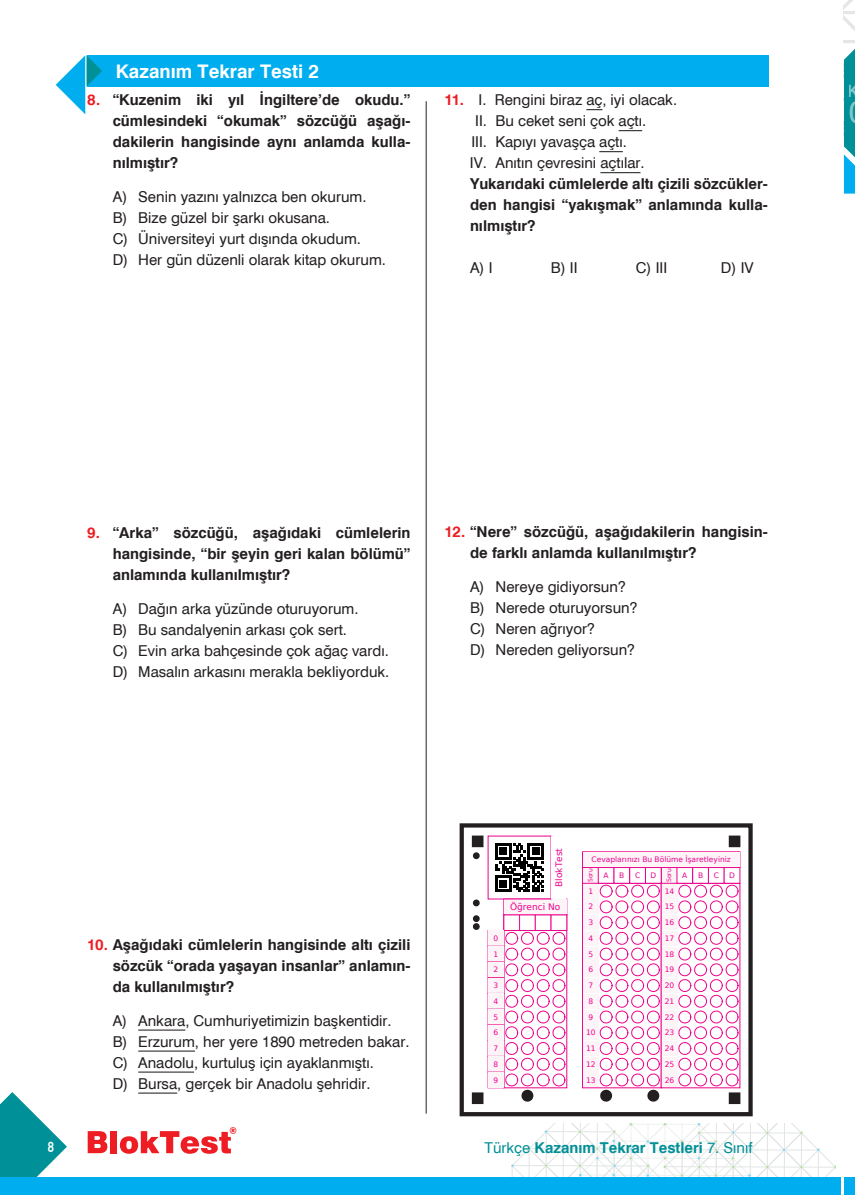
<style>
.page{position:relative;width:855px;height:1195px;background:#fff}
.page>*{position:absolute;margin:0;border:0;box-sizing:border-box;transform-origin:0 0}
.t1{font:700 18.75px "Swiss 721 BT";color:#fff}
.t2{font:700 17.1px "Swiss 721 BT";color:#fff}
.t3{font:700 16.5px "PF Handbook Pro";color:#fff;scale:.84 1}
.t4{font:15px/21px "Swiss 721 BT";color:#231f20}
.t5{font:700 15px/21px "Swiss 721 BT";color:#231f20;text-align:justify}
.t6{font:700 15px "Swiss 721 BT";color:#009097}
.t7{font:9px "DejaVu Sans";color:#ed028c}
.t8{font:7.5px/15.8px "DejaVu Sans";color:#ed028c;text-align:justify}
.t9{font:6px "DejaVu Sans";color:#ed028c}
.s1{color:#ee1d23}
.s2{font-weight:700;color:#ee1d23}
.s3{font-weight:400}
</style>
<div class="page">
<svg style="left:0;top:1092px;width:67px;height:85px"></svg>
<svg style="left:844px;top:0;width:11px;height:194px"></svg>
<div style="left:844px;top:1177px;width:11px;height:18px;background:#00aeef"></div>
<svg style="left:512px;top:1124px;width:323px;height:53px"></svg>
<svg style="left:88px;top:1131px;width:19px;height:22px"></svg>
<div style="left:111px;top:1131px;width:6px;height:22px;background:#ee1d23"></div>
<svg style="left:120px;top:1127px;width:116px;height:27px"></svg>
<div style="left:0;top:1177px;width:841px;height:18px;background:#00aeef"></div>
<hr style="left:426px;top:101px;width:1px;height:1012px;background:#231f20">
<div style="left:87px;top:55px;width:681px;height:32px;background:#00aeef"></div>
<svg style="left:56px;top:55px;width:46px;height:59px"></svg>
<hr style="left:138px;top:1029px;width:47px;height:1px;background:#231f20">
<hr style="left:138px;top:1050px;width:57px;height:1px;background:#231f20">
<hr style="left:138px;top:1071px;width:56px;height:1px;background:#231f20">
<hr style="left:138px;top:1092px;width:39px;height:1px;background:#231f20">
<svg style="left:586px;top:109px;width:16px;height:1px"></svg>
<svg style="left:618px;top:130px;width:24px;height:1px"></svg>
<svg style="left:599px;top:151px;width:24px;height:1px"></svg>
<hr style="left:600px;top:172px;width:40px;height:1px;background:#231f20">
<div style="left:459px;top:823px;width:293px;height:293px;border:4px solid #231f20"></div>
<div style="left:472px;top:836px;width:11px;height:11px;background:#231f20"></div>
<div style="left:472px;top:1093px;width:11px;height:10px;background:#231f20"></div>
<div style="left:472px;top:1093px;width:11px;height:11px;border:1px solid #231f20"></div>
<div style="left:729px;top:1093px;width:11px;height:10px;background:#231f20"></div>
<div style="left:729px;top:1093px;width:11px;height:11px;border:1px solid #231f20"></div>
<div style="left:729px;top:836px;width:11px;height:11px;background:#231f20"></div>
<div style="left:503px;top:914px;width:17px;height:17px;border:1px solid #ed028c"></div>
<div style="left:519px;top:914px;width:16px;height:17px;border:1px solid #ed028c"></div>
<div style="left:535px;top:914px;width:16px;height:17px;border:1px solid #ed028c"></div>
<div style="left:551px;top:914px;width:16px;height:17px;border:1px solid #ed028c"></div>
<div style="left:488px;top:930px;width:16px;height:16px;background:#fdf4f8"></div>
<div style="left:488px;top:946px;width:16px;height:16px;background:#fdf4f8"></div>
<div style="left:488px;top:962px;width:16px;height:16px;background:#fdf4f8"></div>
<div style="left:488px;top:977px;width:16px;height:16px;border:1px solid #ed028c"></div>
<div style="left:488px;top:978px;width:16px;height:15px;background:#fdf4f8"></div>
<div style="left:488px;top:993px;width:16px;height:16px;background:#fdf4f8"></div>
<div style="left:488px;top:1009px;width:16px;height:16px;background:#fdf4f8"></div>
<div style="left:488px;top:1025px;width:16px;height:15px;background:#fdf4f8"></div>
<div style="left:488px;top:1040px;width:16px;height:16px;background:#fdf4f8"></div>
<div style="left:488px;top:1056px;width:16px;height:16px;background:#fdf4f8"></div>
<div style="left:488px;top:1072px;width:16px;height:16px;background:#fdf4f8"></div>
<div style="left:504px;top:899px;width:62px;height:15px;background:#fdf4f8"></div>
<svg style="left:495px;top:843px;width:49px;height:49px"></svg>
<div style="left:583px;top:852px;width:156px;height:15px;background:#fdf4f8"></div>
<div style="left:582px;top:867px;width:16px;height:16px;border:1px solid #ed028c"></div>
<div style="left:583px;top:868px;width:15px;height:15px;background:#fdf4f8"></div>
<div style="left:661px;top:867px;width:16px;height:16px;border:1px solid #ed028c"></div>
<div style="left:661px;top:868px;width:15px;height:15px;background:#fdf4f8"></div>
<div style="left:582px;top:883px;width:79px;height:205px;background:#fdf4f8"></div>
<div style="left:582px;top:883px;width:79px;height:205px;border:1px solid #ed028c"></div>
<div style="left:583px;top:884px;width:15px;height:14px;background:#fdf4f8"></div>
<div style="left:583px;top:899px;width:15px;height:15px;background:#fdf4f8"></div>
<div style="left:583px;top:915px;width:15px;height:15px;background:#fdf4f8"></div>
<div style="left:583px;top:931px;width:15px;height:15px;background:#fdf4f8"></div>
<div style="left:583px;top:946px;width:15px;height:15px;background:#fdf4f8"></div>
<div style="left:583px;top:962px;width:15px;height:15px;background:#fdf4f8"></div>
<div style="left:583px;top:978px;width:15px;height:15px;background:#fdf4f8"></div>
<div style="left:583px;top:994px;width:15px;height:15px;background:#fdf4f8"></div>
<div style="left:583px;top:1009px;width:15px;height:15px;background:#fdf4f8"></div>
<div style="left:583px;top:1025px;width:15px;height:15px;background:#fdf4f8"></div>
<div style="left:583px;top:1041px;width:15px;height:15px;background:#fdf4f8"></div>
<div style="left:583px;top:1057px;width:15px;height:14px;background:#fdf4f8"></div>
<div style="left:583px;top:1072px;width:15px;height:15px;background:#fdf4f8"></div>
<div style="left:598px;top:867px;width:16px;height:16px;border:1px solid #ed028c"></div>
<div style="left:614px;top:867px;width:16px;height:16px;border:1px solid #ed028c"></div>
<div style="left:629px;top:867px;width:16px;height:16px;border:1px solid #ed028c"></div>
<div style="left:645px;top:867px;width:16px;height:16px;border:1px solid #ed028c"></div>
<div style="left:661px;top:883px;width:79px;height:205px;background:#fdf4f8"></div>
<div style="left:676px;top:867px;width:17px;height:16px;border:1px solid #ed028c"></div>
<div style="left:692px;top:867px;width:16px;height:16px;border:1px solid #ed028c"></div>
<div style="left:708px;top:867px;width:16px;height:16px;border:1px solid #ed028c"></div>
<div style="left:724px;top:867px;width:16px;height:16px;border:1px solid #ed028c"></div>
<svg style="left:678px;top:884px;width:60px;height:202px"></svg>
<svg style="left:505px;top:932px;width:60px;height:170px"></svg>
<svg style="left:599px;top:884px;width:60px;height:218px"></svg>
<svg style="left:473px;top:852px;width:7px;height:7px"></svg>
<svg style="left:473px;top:899px;width:7px;height:7px"></svg>
<svg style="left:473px;top:915px;width:7px;height:15px"></svg>
<p class="t1" style="left:116px;top:60px;width:205px">Kazanım Tekrar Testi 2</p>
<p class="t5" style="left:113px;top:89px;width:299px;text-indent:-26px"><span class="s1">8.</span> “Kuzenim iki yıl İngiltere’de okudu.” cümlesindeki “okumak” sözcüğü aşağı&shy;dakilerin hangisinde aynı anlamda kulla&shy;nılmıştır?</p>
<p class="t4" style="left:113px;top:186px;width:275px">A) Senin yazını yalnızca ben okurum.<br>B) Bize güzel bir şarkı okusana.<br>C) Üniversiteyi yurt dışında okudum.<br>D) Her gün düzenli olarak kitap okurum.</p>
<p class="t4" style="left:444px;top:89px;width:234px"><span class="s2">11.</span> I. Rengini biraz aç, iyi olacak.</p>
<p class="t4" style="left:475px;top:110px;width:173px">II. Bu ceket seni çok açtı.</p>
<p class="t4" style="left:471px;top:131px;width:157px">III. Kapıyı yavaşça açtı.</p>
<p class="t4" style="left:470px;top:152px;width:176px">IV. Anıtın çevresini açtılar.</p>
<p class="t5" style="left:470px;top:173px;width:299px">Yukarıdaki cümlelerde altı çizili sözcükler&shy;den hangisi “yakışmak” anlamında kulla&shy;nılmıştır?</p>
<p class="t4" style="left:470px;top:257px;width:24px">A) I</p>
<p class="t4" style="left:551px;top:257px;width:28px">B) II</p>
<p class="t4" style="left:636px;top:257px;width:33px">C) III</p>
<p class="t4" style="left:721px;top:257px;width:34px">D) IV</p>
<p class="t2" style="left:848px;top:81px;width:13px">K</p>
<p class="t5" style="left:113px;top:522px;width:299px;text-indent:-26px"><span class="s1">9.</span> “Arka” sözcüğü, aşağıdaki cümlelerin hangisinde, “bir şeyin geri kalan bölümü” anlamında kullanılmıştır?</p>
<p class="t4" style="left:113px;top:598px;width:278px">A) Dağın arka yüzünde oturuyorum.<br>B) Bu sandalyenin arkası çok sert.<br>C) Evin arka bahçesinde çok ağaç vardı.<br>D) Masalın arkasını merakla bekliyorduk.</p>
<p class="t5" style="left:470px;top:521px;width:299px;text-indent:-26px"><span class="s1">12.</span> “Nere” sözcüğü, aşağıdakilerin hangisin&shy;de farklı anlamda kullanılmıştır?</p>
<p class="t4" style="left:470px;top:576px;width:169px">A) Nereye gidiyorsun?<br>B) Nerede oturuyorsun?<br>C) Neren ağrıyor?<br>D) Nereden geliyorsun?</p>
<p class="t3" style="left:47px;top:1137px;width:10px">8</p>
<p class="t5" style="left:113px;top:934px;width:299px;text-indent:-26px"><span class="s1">10.</span> Aşağıdaki cümlelerin hangisinde altı çizili sözcük “orada yaşayan insanlar” anlamın&shy;da kullanılmıştır?</p>
<p class="t4" style="left:113px;top:1009px;width:298px">A) Ankara, Cumhuriyetimizin başkentidir.<br>B) Erzurum, her yere 1890 metreden bakar.<br>C) Anadolu, kurtuluş için ayaklanmıştı.<br>D) Bursa, gerçek bir Anadolu şehridir.</p>
<p class="t8" style="left:493px;top:930px;width:6px">0<br>1<br>2<br>3<br>4<br>5<br>6<br>7<br>8<br>9</p>
<p class="t7" style="left:551px;top:887px;width:40px;rotate:-90deg">BlokTest</p>
<p class="t8" style="left:591px;top:851px;width:141px">Cevaplarınızı Bu Bölüme İşaretleyiniz</p>
<p class="t9" style="left:585px;top:882px;width:15px;rotate:-90deg">Soru</p>
<p class="t9" style="left:664px;top:882px;width:15px;rotate:-90deg">Soru</p>
<p class="t8" style="left:586px;top:883px;width:11px;text-align:center">1<br>2<br>3<br>4<br>5<br>6<br>7<br>8<br>9<br>10<br>11<br>12<br>13</p>
<p class="t8" style="left:603px;top:867px;width:7px">A</p>
<p class="t8" style="left:619px;top:867px;width:7px">B</p>
<p class="t8" style="left:635px;top:867px;width:7px">C</p>
<p class="t8" style="left:650px;top:867px;width:7px">D</p>
<p class="t8" style="left:682px;top:867px;width:7px">A</p>
<p class="t8" style="left:698px;top:867px;width:7px">B</p>
<p class="t8" style="left:713px;top:867px;width:7px">C</p>
<p class="t8" style="left:729px;top:867px;width:7px">D</p>
<p class="t8" style="left:664px;top:883px;width:11px">14<br>15<br>16<br>17<br>18<br>19<br>20<br>21<br>22<br>23<br>24<br>25<br>26</p>
<p class="t7" style="left:510px;top:899px;width:52px">Öğrenci No</p>
<p class="t6" style="left:484px;top:1138px;width:269px"><span class="s3">Türkçe</span> Kazanım Tekrar Testleri <span class="s3">7. Sınıf</span></p>
</div>
